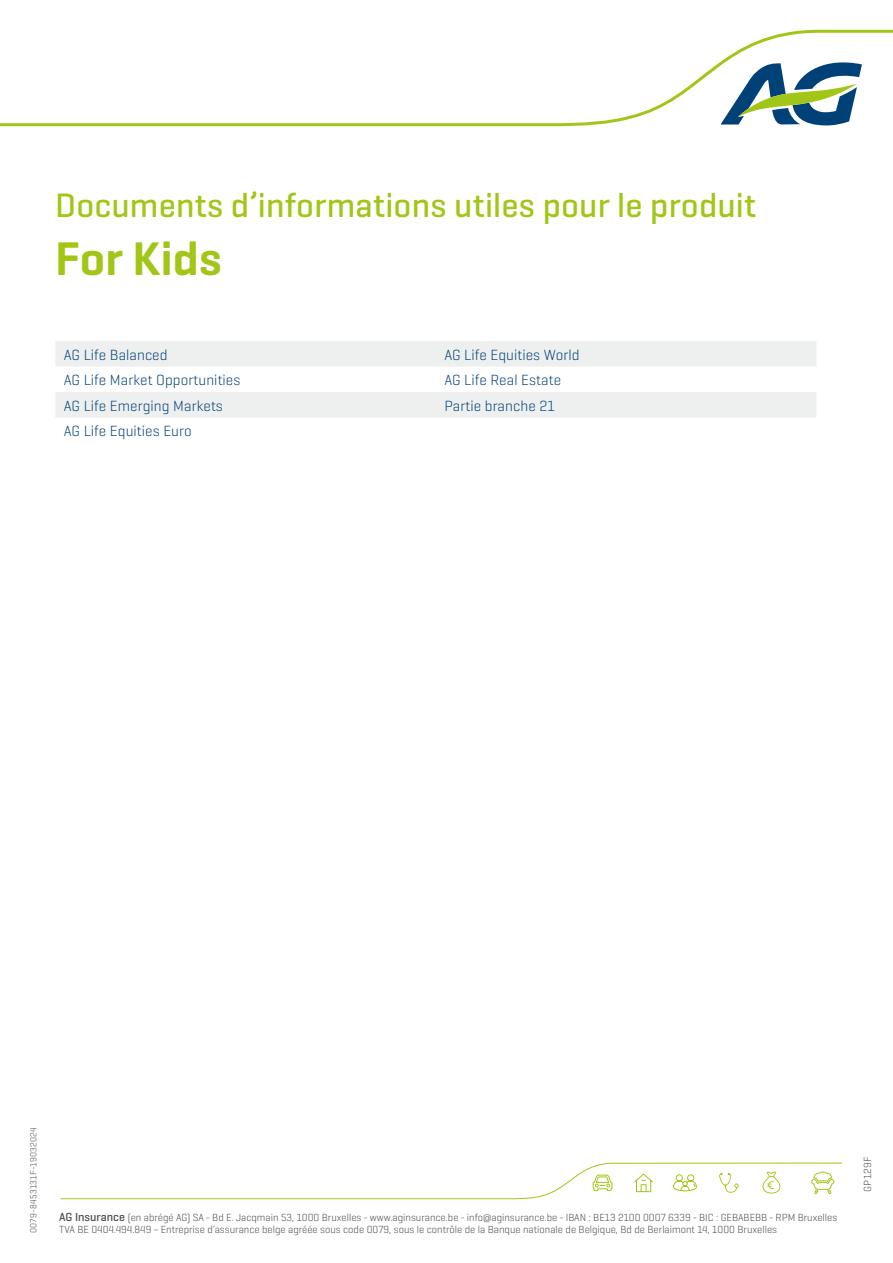
<style>
.page{position:relative;width:893px;height:1263px;background:#fff}
.page>*{position:absolute;margin:0;border:0;box-sizing:border-box;transform-origin:0 0}
.t1{font:600 48px "AG Geogrotesque";letter-spacing:.005em;color:#a2c617}
.t2{font:500 34.5px "AG Geogrotesque";letter-spacing:.005em;color:#a2c617}
.t3{font:300 15px "AG Geogrotesque";letter-spacing:.005em;color:#004177}
.t4{font:300 10.5px/12px "AG Geogrotesque";color:#4a4a49}
.t5{font:300 9px "AG Geogrotesque";letter-spacing:.02em;color:#4a4a49}
.s1{font-weight:500;font-size:12px}
</style>
<div class="page">
<svg style="left:55px;top:341px;width:761px;height:77px;fill:#eeefef"></svg>
<svg style="left:60px;top:1162px;width:783px;height:37px"></svg>
<svg style="left:0;top:29px;width:893px;height:98px"></svg>
<svg style="left:720px;top:57px;width:142px;height:68px"></svg>
<h2 class="t2" style="left:55px;top:184px;width:702px">Documents d’informations utiles pour le produit</h2>
<h1 class="t1" style="left:55px;top:229px;width:168px">For Kids</h1>
<h3 class="t3" style="left:64px;top:345px;width:105px">AG Life Balanced</h3>
<h3 class="t3" style="left:444px;top:345px;width:137px">AG Life Equities World</h3>
<h3 class="t3" style="left:64px;top:371px;width:178px">AG Life Market Opportunities</h3>
<h3 class="t3" style="left:444px;top:371px;width:118px">AG Life Real Estate</h3>
<h3 class="t3" style="left:64px;top:396px;width:161px">AG Life Emerging Markets</h3>
<h3 class="t3" style="left:444px;top:396px;width:112px">Partie branche 21</h3>
<h3 class="t3" style="left:64px;top:422px;width:129px">AG Life Equities Euro</h3>
<p class="t5" style="left:28px;top:1233px;width:108px;rotate:-90deg">0079-8453131F-19032024</p>
<p class="t4" style="left:59px;top:1211px;width:780px"><span class="s1">AG Insurance</span> (en abrégé AG) SA - Bd E. Jacqmain 53, 1000 Bruxelles - www.aginsurance.be - info@aginsurance.be - IBAN : BE13 2100 0007 6339 - BIC : GEBABEBB - RPM Bruxelles<br>TVA BE 0404.494.849 – Entreprise d’assurance belge agréée sous code 0079, sous le contrôle de la Banque nationale de Belgique, Bd de Berlaimont 14, 1000 Bruxelles</p>
<p class="t4" style="left:861px;top:1192px;width:37px;rotate:-90deg">GP129F</p>
</div>
